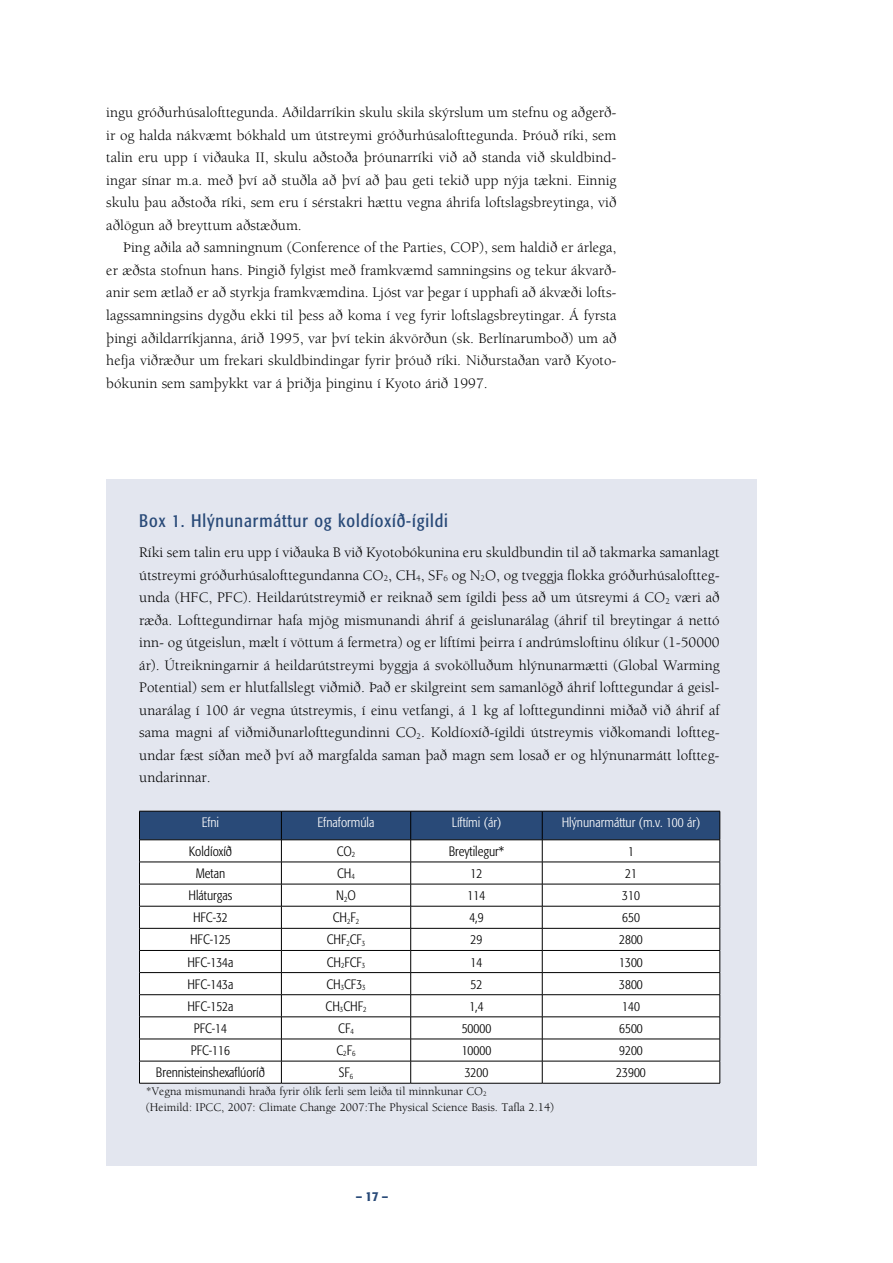
<style>
.page{position:relative;width:893px;height:1263px;background:#fff}
.page>*{position:absolute;margin:0;border:0;box-sizing:border-box;transform-origin:0 0}
.t1{font:condensed 18px "Formata";letter-spacing:.05em;color:#294a78}
.t2{font:15px/22.5px "Berkeley";color:#000;text-align:justify}
.t3{font:300 condensed 13.5px "Formata";color:#000}
.t4{font:300 condensed 13.5px "Formata";color:#fff}
.t5{font:500 condensed 13.5px "Formata";color:#294a78}
.t6{font:12px/16.5px "Berkeley";color:#000}
</style>
<div class="page">
<div style="left:106px;top:479px;width:651px;height:686px;background:#e3e6ef"></div>
<svg style="left:139px;top:811px;width:582px;height:272px;background:#dcdfe4"></svg>
<hr style="left:139px;top:1083px;width:142px;height:1px;background:#000">
<hr style="left:281px;top:1083px;width:130px;height:1px;background:#000">
<hr style="left:411px;top:1083px;width:131px;height:1px;background:#000">
<hr style="left:542px;top:1083px;width:178px;height:1px;background:#000">
<p class="t2" style="left:106px;top:102px;width:512px">ingu gróðurhúsalofttegunda. Aðildarríkin skulu skila skýrslum um stefnu og aðgerð&shy;ir og halda nákvæmt bókhald um útstreymi gróðurhúsalofttegunda. Þróuð ríki, sem talin eru upp í viðauka II, skulu aðstoða þróunarríki við að standa við skuldbind&shy;ingar sínar m.a. með því að stuðla að því að þau geti tekið upp nýja tækni. Einnig skulu þau aðstoða ríki, sem eru í sérstakri hættu vegna áhrifa loftslagsbreytinga, við aðlögun að breyttum aðstæðum.</p>
<p class="t2" style="left:106px;top:237px;width:512px;text-indent:17px">Þing aðila að samningnum (Conference of the Parties, COP), sem haldið er árlega, er æðsta stofnun hans. Þingið fylgist með framkvæmd samningsins og tekur ákvarð&shy;anir sem ætlað er að styrkja framkvæmdina. Ljóst var þegar í upphafi að ákvæði lofts&shy;lagssamningsins dygðu ekki til þess að koma í veg fyrir loftslagsbreytingar. Á fyrsta þingi aðildarríkjanna, árið 1995, var því tekin ákvörðun (sk. Berlínarumboð) um að hefja viðræður um frekari skuldbindingar fyrir þróuð ríki. Niðurstaðan varð Kyoto&shy;bókunin sem samþykkt var á þriðja þinginu í Kyoto árið 1997.</p>
<p class="t1" style="left:139px;top:510px;width:310px">Box 1. Hlýnunarmáttur og koldíoxíð-ígildi</p>
<p class="t2" style="left:139px;top:542px;width:582px">Ríki sem talin eru upp í viðauka B við Kyotobókunina eru skuldbundin til að takmarka samanlagt útstreymi gróðurhúsalofttegundanna CO<sub>2</sub>, CH<sub>4</sub>, SF<sub>6</sub> og N<sub>2</sub>O, og tveggja flokka gróðurhúsaloftteg&shy;unda (HFC, PFC). Heildarútstreymið er reiknað sem ígildi þess að um útsreymi á CO<sub>2</sub> væri að ræða. Lofttegundirnar hafa mjög mismunandi áhrif á geislunarálag (áhrif til breytingar á nettó inn- og útgeislun, mælt í vöttum á fermetra) og er líftími þeirra í andrúmsloftinu ólíkur (1-50000 ár). Útreikningarnir á heildarútstreymi byggja á svokölluðum hlýnunarmætti (Global Warming Potential) sem er hlutfallslegt viðmið. Það er skilgreint sem samanlögð áhrif lofttegundar á geisl&shy;unarálag í 100 ár vegna útstreymis, í einu vetfangi, á 1 kg af lofttegundinni miðað við áhrif af sama magni af viðmiðunarlofttegundinni CO<sub>2</sub>. Koldíoxíð-ígildi útstreymis viðkomandi loftteg&shy;undar fæst síðan með því að margfalda saman það magn sem losað er og hlýnunarmátt loftteg&shy;undarinnar.</p>
<p class="t4" style="left:202px;top:815px;width:19px">Efni</p>
<p class="t4" style="left:318px;top:815px;width:58px">Efnaformúla</p>
<p class="t4" style="left:452px;top:815px;width:51px">Líftími (ár)</p>
<p class="t4" style="left:562px;top:815px;width:140px">Hlýnunarmáttur (m.v. 100 ár)</p>
<p class="t3" style="left:189px;top:843px;width:45px">Koldíoxíð</p>
<p class="t3" style="left:337px;top:843px;width:20px">CO<sub>2</sub></p>
<p class="t3" style="left:449px;top:843px;width:57px">Breytilegur*</p>
<p class="t3" style="left:628px;top:843px;width:7px">1</p>
<p class="t3" style="left:196px;top:865px;width:31px">Metan</p>
<p class="t3" style="left:337px;top:865px;width:19px">CH<sub>4</sub></p>
<p class="t3" style="left:471px;top:865px;width:13px">12</p>
<p class="t3" style="left:625px;top:865px;width:13px">21</p>
<p class="t3" style="left:189px;top:888px;width:45px">Hláturgas</p>
<p class="t3" style="left:336px;top:888px;width:21px">N<sub>2</sub>O</p>
<p class="t3" style="left:468px;top:888px;width:19px">114</p>
<p class="t3" style="left:622px;top:888px;width:19px">310</p>
<p class="t3" style="left:193px;top:910px;width:36px">HFC-32</p>
<p class="t3" style="left:333px;top:910px;width:28px">CH<sub>2</sub>F<sub>2</sub></p>
<p class="t3" style="left:469px;top:910px;width:16px">4,9</p>
<p class="t3" style="left:622px;top:910px;width:19px">650</p>
<p class="t3" style="left:190px;top:932px;width:42px">HFC-125</p>
<p class="t3" style="left:327px;top:932px;width:40px">CHF<sub>2</sub>CF<sub>3</sub></p>
<p class="t3" style="left:471px;top:932px;width:13px">29</p>
<p class="t3" style="left:619px;top:932px;width:25px">2800</p>
<p class="t3" style="left:187px;top:954px;width:48px">HFC-134a</p>
<p class="t3" style="left:327px;top:954px;width:40px">CH<sub>2</sub>FCF<sub>3</sub></p>
<p class="t3" style="left:471px;top:954px;width:13px">14</p>
<p class="t3" style="left:619px;top:954px;width:25px">1300</p>
<p class="t3" style="left:187px;top:976px;width:48px">HFC-143a</p>
<p class="t3" style="left:326px;top:976px;width:41px">CH<sub>3</sub>CF3<sub>3</sub></p>
<p class="t3" style="left:471px;top:976px;width:13px">52</p>
<p class="t3" style="left:619px;top:976px;width:25px">3800</p>
<p class="t3" style="left:187px;top:998px;width:48px">HFC-152a</p>
<p class="t3" style="left:326px;top:998px;width:42px">CH<sub>3</sub>CHF<sub>2</sub></p>
<p class="t3" style="left:469px;top:998px;width:16px">1,4</p>
<p class="t3" style="left:622px;top:998px;width:19px">140</p>
<p class="t3" style="left:194px;top:1020px;width:35px">PFC-14</p>
<p class="t3" style="left:338px;top:1020px;width:17px">CF<sub>4</sub></p>
<p class="t3" style="left:462px;top:1020px;width:31px">50000</p>
<p class="t3" style="left:619px;top:1020px;width:25px">6500</p>
<p class="t3" style="left:191px;top:1042px;width:41px">PFC-116</p>
<p class="t3" style="left:337px;top:1042px;width:20px">C<sub>2</sub>F<sub>6</sub></p>
<p class="t3" style="left:462px;top:1042px;width:31px">10000</p>
<p class="t3" style="left:619px;top:1042px;width:25px">9200</p>
<p class="t3" style="left:156px;top:1065px;width:111px">Brennisteinshexaflúoríð</p>
<p class="t3" style="left:339px;top:1065px;width:16px">SF<sub>6</sub></p>
<p class="t3" style="left:465px;top:1065px;width:25px">3200</p>
<p class="t3" style="left:616px;top:1065px;width:31px">23900</p>
<p class="t6" style="left:146px;top:1083px;width:410px">*Vegna mismunandi hraða fyrir ólík ferli sem leiða til minnkunar CO<sub>2<br></sub>(Heimild: IPCC, 2007: Climate Change 2007:The Physical Science Basis. Tafla 2.14)</p>
<p class="t5" style="left:356px;top:1188px;width:34px">– 17 –</p>
</div>
